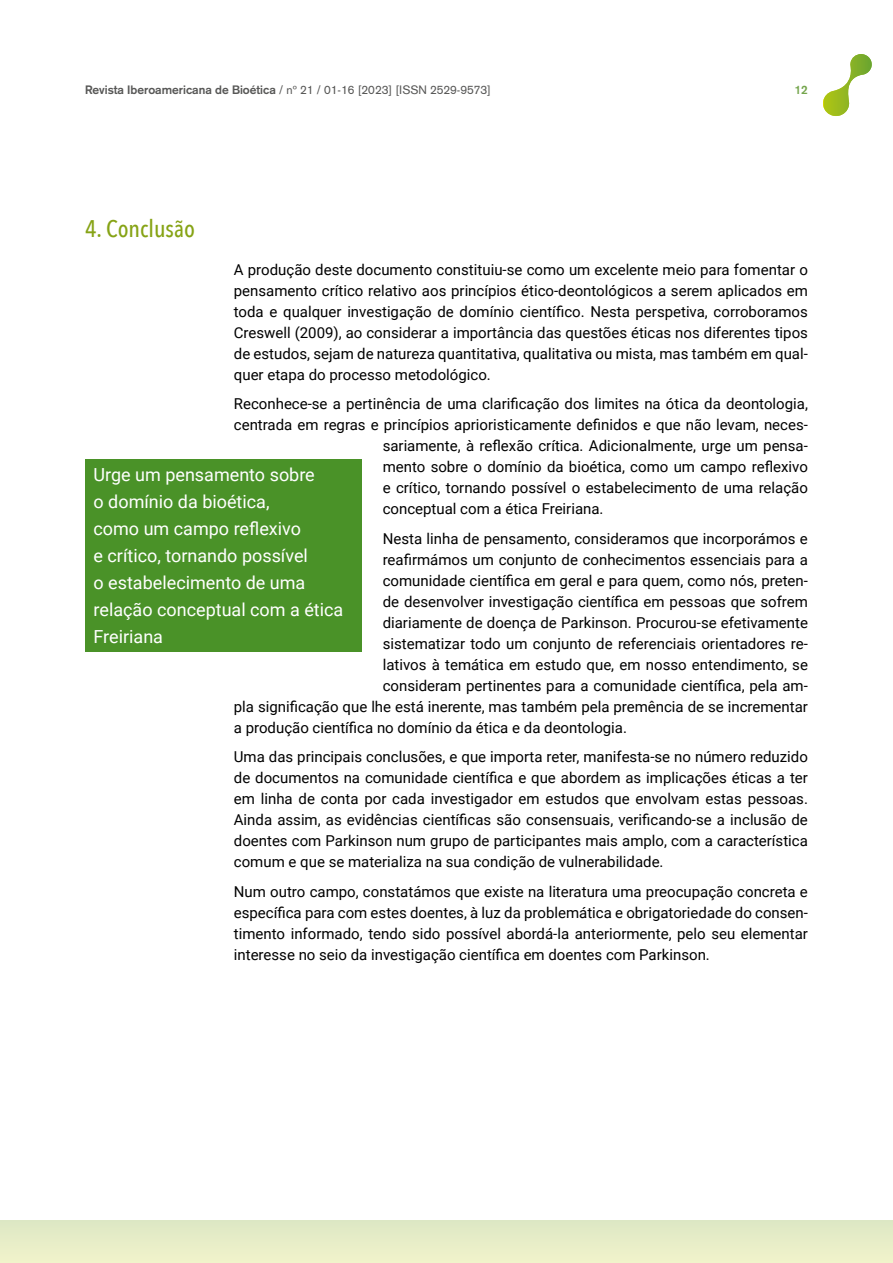
<style>
.page{position:relative;width:893px;height:1263px;background:#fff}
.page>*{position:absolute;margin:0;border:0;box-sizing:border-box;transform-origin:0 0}
.t1{font:500 24px "Avenir Next Condensed";color:#86a315}
.Texto_entresacado{font:18px/27px "Roboto";color:#fff}
.t2{font:15px/21px "Roboto";color:#000;text-align:justify}
.t3{font:12px "Akzidenz Grotesk";color:#575756}
.t4{font:700 12px "Akzidenz Grotesk";color:#74a54c}
.s1{font-weight:700}
</style>
<div class="page">
<div style="left:0;top:1220px;width:893px;height:43px;background:#e7edc8"></div>
<svg style="left:823px;top:54px;width:49px;height:62px"></svg>
<div style="left:85px;top:459px;width:276px;height:193px;background:#4a9228"></div>
<p class="t3" style="left:85px;top:83px;width:407px"><span class="s1">Revista Iberoamericana de Bioética</span> / nº 21 / 01-16 [2023] [ISSN 2529-9573]</p>
<p class="t4" style="left:795px;top:83px;width:15px">12</p>
<p class="t1" style="left:85px;top:214px;width:111px">4. Conclusão</p>
<p class="t2" style="left:234px;top:258px;width:576px">A produção deste documento constituiu-se como um excelente meio para fomentar o pensamento crítico relativo aos princípios ético-deontológicos a serem aplicados em toda e qualquer investigação de domínio científico. Nesta perspetiva, corroboramos Creswell (2009), ao considerar a importância das questões éticas nos diferentes tipos de estudos, sejam de natureza quantitativa, qualitativa ou mista, mas também em qual&shy;quer etapa do processo metodológico.</p>
<p class="t2" style="left:234px;top:393px;width:576px">Reconhece-se a pertinência de uma clarificação dos limites na ótica da deontologia,</p>
<p class="t2" style="left:234px;top:414px;width:576px">centrada em regras e princípios aprioristicamente definidos e que não levam, neces-</p>
<p class="t2" style="left:383px;top:435px;width:427px">sariamente, à reflexão crítica. Adicionalmente, urge um pensa-</p>
<p class="t2" style="left:383px;top:456px;width:427px">mento sobre o domínio da bioética, como um campo reflexivo</p>
<p class="t2" style="left:383px;top:477px;width:427px">e crítico, tornando possível o estabelecimento de uma relação</p>
<p class="t2" style="left:383px;top:498px;width:222px">conceptual com a ética Freiriana.</p>
<p class="t2" style="left:383px;top:527px;width:427px">Nesta linha de pensamento, consideramos que incorporámos e</p>
<p class="t2" style="left:383px;top:548px;width:427px">reafirmámos um conjunto de conhecimentos essenciais para a</p>
<p class="t2" style="left:383px;top:569px;width:427px">comunidade científica em geral e para quem, como nós, preten-</p>
<p class="t2" style="left:383px;top:590px;width:427px">de desenvolver investigação científica em pessoas que sofrem</p>
<p class="t2" style="left:383px;top:611px;width:427px">diariamente de doença de Parkinson. Procurou-se efetivamente</p>
<p class="t2" style="left:383px;top:632px;width:427px">sistematizar todo um conjunto de referenciais orientadores re-</p>
<p class="t2" style="left:383px;top:653px;width:427px">lativos à temática em estudo que, em nosso entendimento, se</p>
<p class="t2" style="left:383px;top:674px;width:427px">consideram pertinentes para a comunidade científica, pela am-</p>
<p class="t2" style="left:234px;top:695px;width:576px">pla significação que lhe está inerente, mas também pela premência de se incrementar</p>
<p class="t2" style="left:234px;top:716px;width:395px">a produção científica no domínio da ética e da deontologia.</p>
<p class="t2" style="left:234px;top:746px;width:576px">Uma das principais conclusões, e que importa reter, manifesta-se no número reduzido de documentos na comunidade científica e que abordem as implicações éticas a ter em linha de conta por cada investigador em estudos que envolvam estas pessoas.<br>Ainda assim, as evidências científicas são consensuais, verificando-se a inclusão de doentes com Parkinson num grupo de participantes mais amplo, com a característica comum e que se materializa na sua condição de vulnerabilidade.</p>
<p class="t2" style="left:234px;top:880px;width:576px">Num outro campo, constatámos que existe na literatura uma preocupação concreta e específica para com estes doentes, à luz da problemática e obrigatoriedade do consen&shy;timento informado, tendo sido possível abordá-la anteriormente, pelo seu elementar interesse no seio da investigação científica em doentes com Parkinson.</p>
<p class="Texto_entresacado" style="left:94px;top:461px;width:251px">Urge um pensamento sobre<br>o domínio da bioética,<br>como um campo reflexivo<br>e crítico, tornando possível<br>o estabelecimento de uma relação conceptual com a ética<br>Freiriana</p>
</div>
